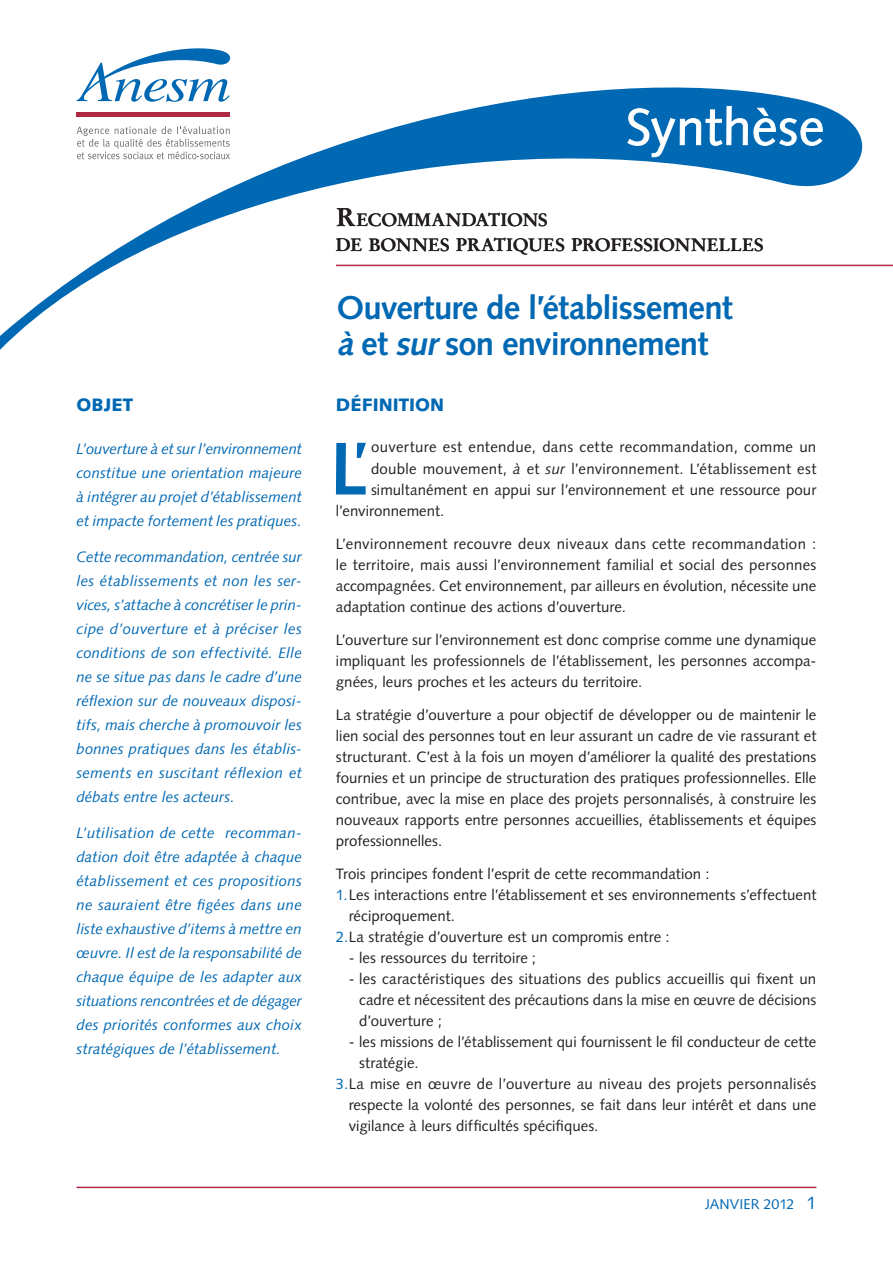
<style>
.page{position:relative;width:893px;height:1263px;background:#fff}
.page>*{position:absolute;margin:0;border:0;box-sizing:border-box;transform-origin:0 0}
._4___txt_courant{font:700 74.55px "Syntax";color:#0168b3}
.t1{font:51px "Syntax";letter-spacing:.01em;color:#fff}
.t2{font:700 33px/36px "Syntax";letter-spacing:-.025em;color:#0168b3}
.t3{font:900 18px "Syntax";color:#0168b3}
.t4{font:700 17.85px/25.5px "Stempel Garamond";letter-spacing:-.01em;color:#231f20}
._4___txt_courant-2{font:15px/21px "Syntax";letter-spacing:.005em;color:#231f20;text-align:justify}
.t5{font:italic 15px/24px "Syntax";letter-spacing:.005em;color:#0168b3;text-align:justify}
.énumération{font:15px/21px "Syntax";color:#231f20}
._4___txt_courant-3{font:15px "Syntax";letter-spacing:.025em;color:#231f20}
.Folio_page_droite{font:14.25px "Syntax";letter-spacing:.005em;color:#0168b3}
.s1{font-size:25.5px}
.s2{font-style:italic}
.s3{font-size:59.55px}
.s4{color:#0168b3}
.s5{font-size:18px}
</style>
<div class="page">
<svg style="left:0;top:87px;width:893px;height:263px"></svg>
<svg style="left:627px;top:106px;width:196px;height:185px"></svg>
<hr style="left:77px;top:1187px;width:739px;height:1px;background:#ae2a42">
<hr style="left:336px;top:265px;width:557px;height:1px;background:#ae2a42">
<div style="left:77px;top:112px;width:153px;height:5px;background:#ae2a42"></div>
<svg style="left:77px;top:126px;width:153px;height:33px"></svg>
<svg style="left:77px;top:48px;width:153px;height:54px"></svg>
<p class="t1" style="left:626px;top:97px;width:200px">Synthèse</p>
<p class="t4" style="left:336px;top:207px;width:429px"><span class="s1">R</span>ECOMMANDATIONS<br>DE BONNES PRATIQUES PROFESSIONNELLES</p>
<p class="t2" style="left:337px;top:289px;width:397px">Ouverture de l’établissement <span class="s2">à</span> et <span class="s2">sur</span>son environnement</p>
<p class="t3" style="left:77px;top:394px;width:58px">OBJET</p>
<p class="t3" style="left:336px;top:394px;width:110px">DÉFINITION</p>
<p class="t5" style="left:77px;top:437px;width:227px">L’ouverture à et sur l’environnement constitue une orientation majeure à intégrer au projet d’établissement et impacte fortement les pratiques.</p>
<p class="t5" style="left:77px;top:545px;width:227px">Cette recommandation, centrée sur les établissements et non les ser&shy;vices, s’attache à concrétiser le prin&shy;cipe d’ouverture et à préciser les conditions de son effectivité. Elle ne se situe pas dans le cadre d’une réflexion sur de nouveaux disposi&shy;tifs, mais cherche à promouvoir les bonnes pratiques dans les établis&shy;sements en suscitant réflexion et débats entre les acteurs.</p>
<p class="t5" style="left:77px;top:821px;width:227px">L’utilisation de cette recomman&shy;dation doit être adaptée à chaque établissement et ces propositions ne sauraient être figées dans une liste exhaustive d’items à mettre en œuvre. Il est de la responsabilité de chaque équipe de les adapter aux situations rencontrées et de dégager des priorités conformes aux choix stratégiques de l’établissement.</p>
<p class="_4___txt_courant" style="left:330px;top:426px;width:40px">L<span class="s3">’</span></p>
<p class="_4___txt_courant-3" style="left:371px;top:438px;width:447px">ouverture est entendue, dans cette recommandation, comme un</p>
<p class="_4___txt_courant-2" style="left:371px;top:458px;width:447px">double mouvement, <span class="s2">à</span> et <span class="s2">sur</span> l’environnement. L’établissement est</p>
<p class="_4___txt_courant-2" style="left:371px;top:479px;width:447px">simultanément en appui sur l’environnement et une ressource pour</p>
<p class="_4___txt_courant-2" style="left:336px;top:500px;width:110px">l’environnement.</p>
<p class="_4___txt_courant-2" style="left:336px;top:533px;width:482px">L’environnement recouvre deux niveaux dans cette recommandation : le territoire, mais aussi l’environnement familial et social des personnes accompagnées. Cet environnement, par ailleurs en évolution, nécessite une adaptation continue des actions d’ouverture.</p>
<p class="_4___txt_courant-2" style="left:336px;top:629px;width:482px">L’ouverture sur l’environnement est donc comprise comme une dynamique impliquant les professionnels de l’établissement, les personnes accompa&shy;gnées, leurs proches et les acteurs du territoire.</p>
<p class="_4___txt_courant-2" style="left:336px;top:704px;width:482px">La stratégie d’ouverture a pour objectif de développer ou de maintenir le lien social des personnes tout en leur assurant un cadre de vie rassurant et structurant. C’est à la fois un moyen d’améliorer la qualité des prestations fournies et un principe de structuration des pratiques professionnelles. Elle contribue, avec la mise en place des projets personnalisés, à construire les nouveaux rapports entre personnes accueillies, établissements et équipes professionnelles.</p>
<p class="_4___txt_courant-2" style="left:336px;top:863px;width:375px">Trois principes fondent l’esprit de cette recommandation :</p>
<p class="énumération" style="left:349px;top:884px;width:469px;text-indent:-13px"><span class="s4">1.</span>Les interactions entre l’établissement et ses environnements s’effectuent réciproquement.</p>
<p class="énumération" style="left:336px;top:926px;width:335px"><span class="s4">2.</span>La stratégie d’ouverture est un compromis entre :</p>
<p class="_4___txt_courant-2" style="left:349px;top:947px;width:189px">- les ressources du territoire ;</p>
<p class="_4___txt_courant-2" style="left:359px;top:968px;width:459px;text-indent:-10px">- les caractéristiques des situations des publics accueillis qui fixent un cadre et nécessitent des précautions dans la mise en œuvre de décisions d’ouverture ;</p>
<p class="_4___txt_courant-2" style="left:359px;top:1031px;width:459px;text-indent:-10px">- les missions de l’établissement qui fournissent le fil conducteur de cette stratégie.</p>
<p class="énumération" style="left:349px;top:1073px;width:469px;text-align:justify;text-indent:-13px"><span class="s4">3.</span>La mise en œuvre de l’ouverture au niveau des projets personnalisés respecte la volonté des personnes, se fait dans leur intérêt et dans une vigilance à leurs difficultés spécifiques.</p>
<p class="Folio_page_droite" style="left:705px;top:1196px;width:113px">JANVIER 2012 <span class="s5">1</span></p>
</div>
